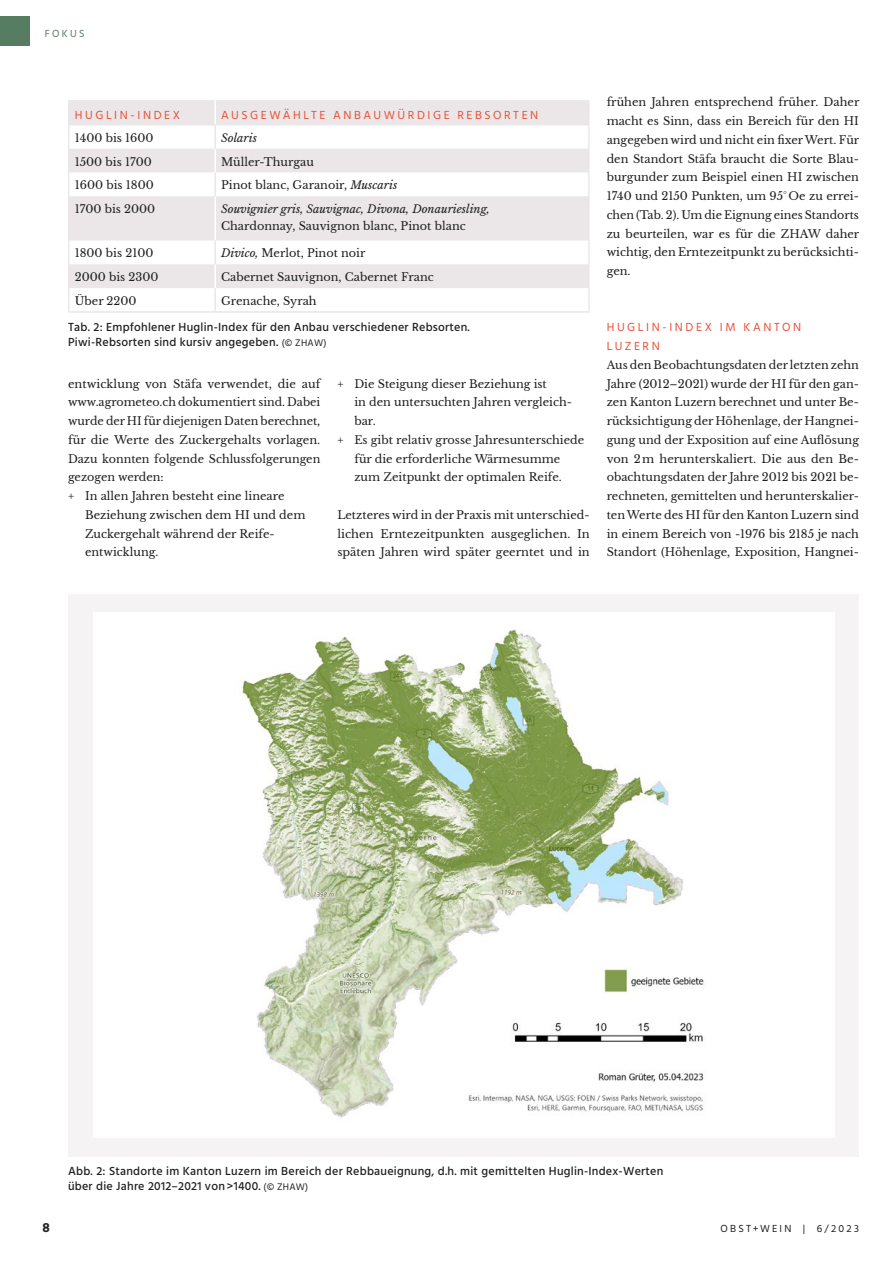
<style>
.page{position:relative;width:893px;height:1263px;background:#fff}
.page>*{position:absolute;margin:0;border:0;box-sizing:border-box;transform-origin:0 0}
.t1{font:700 13.5px "Hind";color:#252526}
.t2{font:500 12px/15px "Hind";letter-spacing:.02em;color:#1d1e1f}
.t3{font:12px/18.8px "Hind Regular 2";letter-spacing:.215em;color:#e94f38}
.t4{font:12px "Hind";letter-spacing:.21em;color:#e94f38}
.t5{font:11.25px/18.8px "Libre Baskerville";color:#1d1e1f;text-align:justify}
.t6{font:italic 11.25px "Libre Baskerville";color:#1d1e1f}
.t7{font:10.5px "Hind Regular 3";letter-spacing:.215em;color:#1d1e1f}
.t8{font:10.5px "Hind Regular 2";letter-spacing:.21em;color:#567d61}
.s1{font-style:italic}
.s2{font-family:"Hind Regular 2";font-weight:400;font-size:9.75px}
.s3{font-family:"Libre Baskerville Regular 2"}
</style>
<div class="page">
<div style="left:0;top:16px;width:30px;height:30px;background:#567d61"></div>
<svg style="left:70px;top:100px;width:518px;height:188px;fill:#ebe7e8"></svg>
<hr style="left:68px;top:126px;width:2px;height:23px;background:#ebe7e8">
<hr style="left:68px;top:149px;width:2px;height:23px;background:#ebe7e8">
<hr style="left:68px;top:172px;width:2px;height:24px;background:#ebe7e8">
<hr style="left:68px;top:196px;width:2px;height:44px;background:#ebe7e8">
<hr style="left:68px;top:240px;width:2px;height:24px;background:#ebe7e8">
<hr style="left:68px;top:264px;width:2px;height:24px;background:#ebe7e8">
<hr style="left:68px;top:288px;width:2px;height:23px;background:#ebe7e8">
<hr style="left:68px;top:100px;width:2px;height:24px;background:#ebe7e8">
<hr style="left:68px;top:124px;width:147px;height:2px;background:#ebe7e8">
<hr style="left:215px;top:124px;width:375px;height:2px;background:#ebe7e8">
<hr style="left:214px;top:100px;width:2px;height:24px;background:#fff">
<hr style="left:214px;top:149px;width:2px;height:23px;background:#fff">
<hr style="left:214px;top:196px;width:2px;height:44px;background:#fff">
<hr style="left:214px;top:264px;width:2px;height:24px;background:#fff">
<hr style="left:214px;top:126px;width:2px;height:23px;background:#ebe7e8">
<hr style="left:214px;top:172px;width:2px;height:24px;background:#ebe7e8">
<hr style="left:214px;top:240px;width:2px;height:24px;background:#ebe7e8">
<hr style="left:214px;top:288px;width:2px;height:23px;background:#ebe7e8">
<hr style="left:68px;top:311px;width:147px;height:2px;background:#ebe7e8">
<hr style="left:215px;top:311px;width:375px;height:2px;background:#ebe7e8">
<hr style="left:588px;top:100px;width:2px;height:24px;background:#ebe7e8">
<hr style="left:588px;top:126px;width:2px;height:23px;background:#ebe7e8">
<hr style="left:588px;top:149px;width:2px;height:23px;background:#ebe7e8">
<hr style="left:588px;top:172px;width:2px;height:24px;background:#ebe7e8">
<hr style="left:588px;top:196px;width:2px;height:44px;background:#ebe7e8">
<hr style="left:588px;top:240px;width:2px;height:24px;background:#ebe7e8">
<hr style="left:588px;top:264px;width:2px;height:24px;background:#ebe7e8">
<hr style="left:588px;top:288px;width:2px;height:23px;background:#ebe7e8">
<div style="left:68px;top:594px;width:791px;height:562px;background:#f5f3f4"></div>
<div style="left:93px;top:613px;width:741px;height:525px;background:#fff"></div>
<img style="left:242px;top:629px;width:462px;height:489px">
<p class="t8" style="left:45px;top:27px;width:41px">FOKUS</p>
<p class="t3" style="left:75px;top:105px;width:107px">HUGLIN-INDEX</p>
<p class="t4" style="left:221px;top:108px;width:319px">AUSGEWÄHLTE ANBAUWÜRDIGE REBSORTEN</p>
<p class="t5" style="left:75px;top:128px;width:80px">1400 bis 1600</p>
<p class="t6" style="left:221px;top:131px;width:37px">Solaris</p>
<p class="t5" style="left:75px;top:152px;width:78px">1500 bis 1700</p>
<p class="t5" style="left:221px;top:152px;width:94px">Müller-Thurgau</p>
<p class="t5" style="left:75px;top:176px;width:80px">1600 bis 1800</p>
<p class="t5" style="left:221px;top:176px;width:178px">Pinot blanc, Garanoir, <span class="s1">Muscaris</span></p>
<p class="t5" style="left:75px;top:200px;width:82px">1700 bis 2000</p>
<p class="t6" style="left:221px;top:202px;width:270px">Souvignier gris, Sauvignac, Divona, Donauriesling,</p>
<p class="t5" style="left:221px;top:216px;width:246px">Chardonnay, Sauvignon blanc, Pinot blanc</p>
<p class="t5" style="left:75px;top:244px;width:80px">1800 bis 2100</p>
<p class="t5" style="left:221px;top:244px;width:146px"><span class="s1">Divico,</span> Merlot, Pinot noir</p>
<p class="t5" style="left:75px;top:268px;width:85px">2000 bis 2300</p>
<p class="t5" style="left:221px;top:268px;width:214px">Cabernet Sauvignon, Cabernet Franc</p>
<p class="t5" style="left:75px;top:292px;width:63px">Über 2200</p>
<p class="t5" style="left:221px;top:292px;width:97px">Grenache, Syrah</p>
<p class="t2" style="left:68px;top:320px;width:403px">Tab. 2: Empfohlener Huglin-Index für den Anbau verschiedener Rebsorten.<br>Piwi-Rebsorten sind kursiv angegeben. <span class="s2">(© ZHAW)</span></p>
<p class="t5" style="left:68px;top:374px;width:254px;text-align:left">entwicklung von Stäfa verwendet, die auf www.agrometeo.ch dokumentiert sind. Dabei wurde der HI für diejenigen Daten berechnet, für die Werte des Zuckergehalts vorlagen.<br>Dazu konnten folgende Schlussfolgerungen gezogen werden:<br><span class="s3">+</span> In allen Jahren besteht eine lineare</p>
<p class="t5" style="left:85px;top:505px;width:222px;text-align:left">Beziehung zwischen dem HI und dem<br>Zuckergehalt während der Reife&shy;entwicklung.</p>
<p class="t5" style="left:337px;top:374px;width:211px"><span class="s3">+</span> Die Steigung dieser Beziehung ist</p>
<p class="t5" style="left:354px;top:393px;width:219px">in den untersuchten Jahren vergleich-</p>
<p class="t5" style="left:354px;top:412px;width:23px">bar.</p>
<p class="t5" style="left:337px;top:431px;width:248px"><span class="s3">+</span> Es gibt relativ grosse Jahresunterschiede</p>
<p class="t5" style="left:354px;top:449px;width:207px">für die erforderliche Wärmesumme</p>
<p class="t5" style="left:354px;top:468px;width:209px">zum Zeitpunkt der optimalen Reife.</p>
<p class="t5" style="left:337px;top:506px;width:254px">Letzteres wird in der Praxis mit unterschied&shy;lichen Erntezeitpunkten ausgeglichen. In späten Jahren wird später geerntet und in</p>
<p class="t5" style="left:607px;top:93px;width:254px">frühen Jahren entsprechend früher. Daher macht es Sinn, dass ein Bereich für den HI angegeben wird und nicht ein fixer Wert. Für den Standort Stäfa braucht die Sorte Blau&shy;burgunder zum Beispiel einen HI zwischen 1740 und 2150 Punkten, um 95° Oe zu errei&shy;chen (Tab. 2). Um die Eignung eines Standorts zu beurteilen, war es für die ZHAW daher wichtig, den Erntezeitpunkt zu berücksichti&shy;gen.</p>
<p class="t3" style="left:607px;top:318px;width:196px">HUGLIN-INDEX IM KANTON<br>LUZERN</p>
<p class="t5" style="left:607px;top:355px;width:254px">Aus den Beobachtungsdaten der letzten zehn Jahre (2012–2021) wurde der HI für den gan&shy;zen Kanton Luzern berechnet und unter Be&shy;rücksichtigung der Höhenlage, der Hangnei&shy;gung und der Exposition auf eine Auflösung von 2m herunterskaliert. Die aus den Be&shy;obachtungsdaten der Jahre 2012 bis 2021 be&shy;rechneten, gemittelten und herunterskalier&shy;ten Werte des HI für den Kanton Luzern sind in einem Bereich von -1976 bis 2185 je nach Standort (Höhenlage, Exposition, Hangnei-</p>
<p class="t2" style="left:68px;top:1163px;width:597px">Abb. 2: Standorte im Kanton Luzern im Bereich der Rebbaueignung, d.h. mit gemittelten Huglin-Index-Werten über die Jahre 2012–2021 von &gt;1400. <span class="s2">(© ZHAW)</span></p>
<p class="t1" style="left:43px;top:1219px;width:9px">8</p>
<p class="t7" style="left:721px;top:1222px;width:140px">OBST+WEIN | 6/2023</p>
</div>
